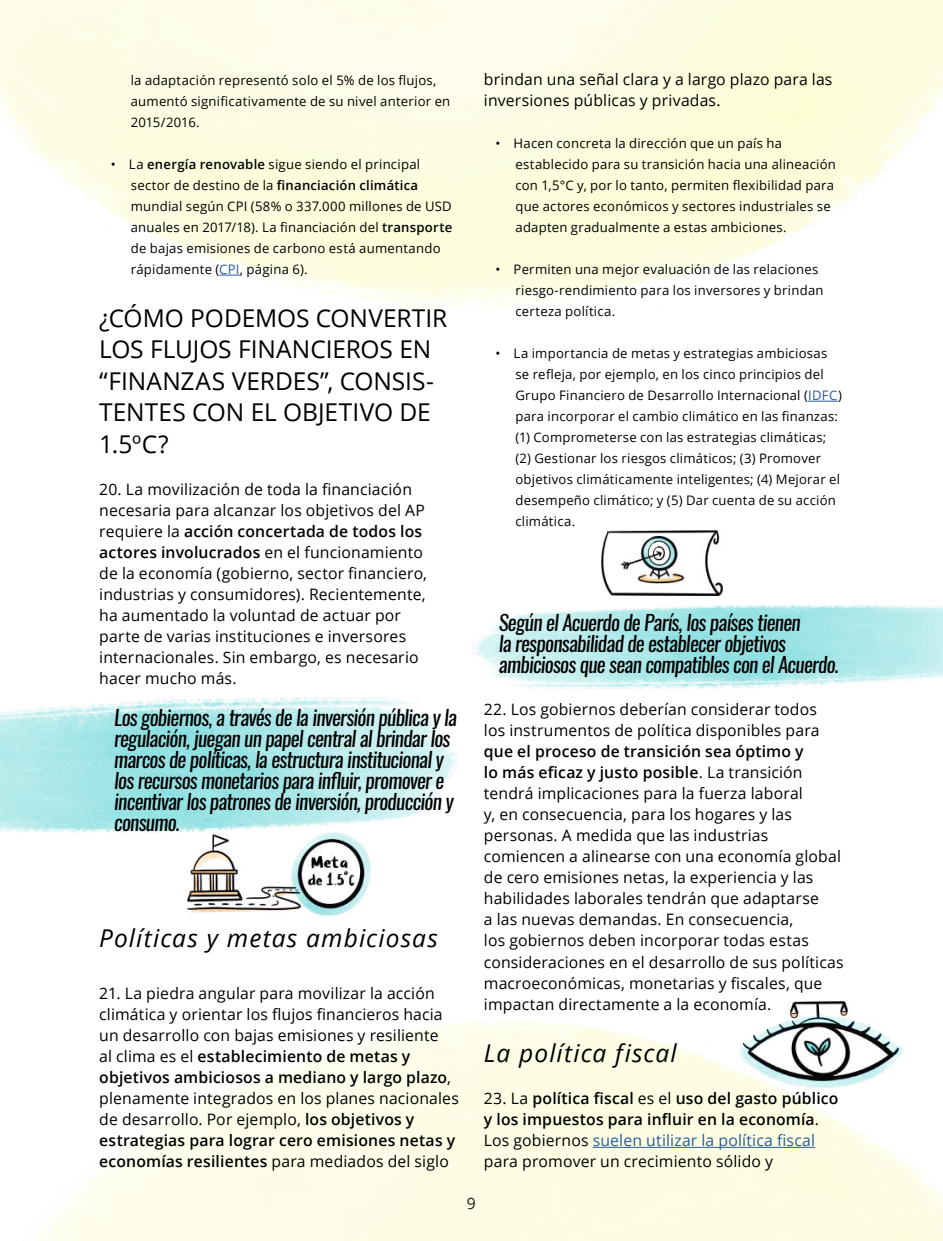
<style>
.page{position:relative;width:943px;height:1241px;background:#fff}
.page>*{position:absolute;margin:0;border:0;box-sizing:border-box;transform-origin:0 0}
.t1{font:24.5px/31.5px "Open Sans";letter-spacing:-.005em;color:#000}
.t2{font:italic 24.5px "Open Sans";letter-spacing:.045em;color:#000}
.t3{font:italic 21px/21px "Oswald";letter-spacing:-.03em;color:#000}
.t4{font:15.75px/21px "Open Sans";letter-spacing:.01em;color:#000}
.t5{font:600 15.75px/21px "Open Sans";letter-spacing:.01em;color:#000}
.t6{font:13.12px/21px "Open Sans";letter-spacing:.02em;color:#000}
.s1{font-weight:600}
.s2{color:#275b9b}
.s3{font-weight:400}
.s4{font-weight:400;color:#275b9b}
</style>
<div class="page">
<img style="left:39px;top:1020px;width:904px;height:220px">
<img style="left:472px;top:605px;width:471px;height:84px">
<img style="left:0;top:697px;width:458px;height:135px">
<hr style="left:808px;top:401px;width:30px;height:1px;background:#275b9b">
<hr style="left:592px;top:1146px;width:223px;height:1px;background:#275b9b">
<svg style="left:219px;top:275px;width:21px;height:1px"></svg>
<img style="left:187px;top:832px;width:184px;height:82px">
<img style="left:601px;top:530px;width:122px;height:65px">
<img style="left:738px;top:1001px;width:166px;height:85px">
<p class="t6" style="left:131px;top:69px;width:321px">la adaptación representó solo el 5% de los flujos, aumentó significativamente de su nivel anterior en<br>2015/2016.</p>
<p class="t6" style="left:131px;top:153px;width:323px;text-indent:-20px">• La <span class="s1">energía renovable</span> sigue siendo el principal sector de destino de la <span class="s1">financiación climática </span>mundial según CPI (58% o 337.000 millones de USD anuales en 2017/18). La financiación del <span class="s1">transporte </span>de bajas emisiones de carbono está aumentando rápidamente (<span class="s2">CPI</span>, página 6).</p>
<h1 class="t1" style="left:99px;top:301px;width:349px">¿CÓMO PODEMOS CONVERTIR<br>LOS FLUJOS FINANCIEROS EN “FINANZAS VERDES”, CONSIS-<br>TENTES CON EL OBJETIVO DE<br>1.5ºC?</h1>
<p class="t4" style="left:99px;top:478px;width:329px">20. La movilización de toda la financiación necesaria para alcanzar los objetivos del AP requiere la <span class="s1">acción concertada de todos los actores involucrados</span> en el funcionamiento de la economía (gobierno, sector financiero, industrias y consumidores). Recientemente, ha aumentado la voluntad de actuar por parte de varias instituciones e inversores internacionales. Sin embargo, es necesario hacer mucho más.</p>
<p class="t3" style="left:114px;top:706px;width:344px">Los gobiernos, a través de la inversión pública y la regulación, juegan un papel central al brindar los marcos de políticas, la estructura institucional y los recursos monetarios para influir, promover e incentivar los patrones de inversión, producción y consumo.</p>
<h1 class="t2" style="left:99px;top:920px;width:340px">Políticas y metas ambiciosas</h1>
<p class="t4" style="left:99px;top:982px;width:361px">21. La piedra angular para movilizar la acción climática y orientar los flujos financieros hacia un desarrollo con bajas emisiones y resiliente<br>al clima es el <span class="s1">establecimiento de metas y objetivos ambiciosos a mediano y largo plazo</span>, plenamente integrados en los planes nacionales de desarrollo. Por ejemplo, <span class="s1">los objetivos y estrategias para lograr cero emisiones netas y economías resilientes</span> para mediados del siglo</p>
<p class="t4" style="left:484px;top:68px;width:350px">brindan una señal clara y a largo plazo para las inversiones públicas y privadas.</p>
<p class="t6" style="left:515px;top:132px;width:322px;text-indent:-20px">• Hacen concreta la dirección que un país ha establecido para su transición hacia una alineación con 1,5°C y, por lo tanto, permiten flexibilidad para que actores económicos y sectores industriales se adapten gradualmente a estas ambiciones.</p>
<p class="t6" style="left:515px;top:258px;width:310px;text-indent:-20px">• Permiten una mejor evaluación de las relaciones riesgo-rendimiento para los inversores y brindan certeza política.</p>
<p class="t6" style="left:515px;top:342px;width:328px;text-indent:-20px">• La importancia de metas y estrategias ambiciosas se refleja, por ejemplo, en los cinco principios del Grupo Financiero de Desarrollo Internacional (<span class="s2">IDFC</span>) para incorporar el cambio climático en las finanzas: (1) Comprometerse con las estrategias climáticas; (2) Gestionar los riesgos climáticos; (3) Promover objetivos climáticamente inteligentes; (4) Mejorar el desempeño climático; y (5) Dar cuenta de su acción climática.</p>
<h2 class="t3" style="left:499px;top:612px;width:341px">Según el Acuerdo de París, los países tienen<br>la responsabilidad de establecer objetivos ambiciosos que sean compatibles con el Acuerdo.</h2>
<p class="t4" style="left:484px;top:698px;width:337px">22. Los gobiernos deberían considerar todos los instrumentos de política disponibles para</p>
<p class="t4" style="left:484px;top:740px;width:361px"><span class="s1">que el proceso de transición sea óptimo y<br>lo más eficaz y justo posible</span>. La transición tendrá implicaciones para la fuerza laboral<br>y, en consecuencia, para los hogares y las personas. A medida que las industrias comiencen a alinearse con una economía global de cero emisiones netas, la experiencia y las habilidades laborales tendrán que adaptarse<br>a las nuevas demandas. En consecuencia,<br>los gobiernos deben incorporar todas estas consideraciones en el desarrollo de sus políticas macroeconómicas, monetarias y fiscales, que impactan directamente a la economía.</p>
<h1 class="t2" style="left:484px;top:1036px;width:194px">La política fiscal</h1>
<p class="t5" style="left:484px;top:1087px;width:356px"><span class="s3">23. La</span> política fiscal <span class="s3">es el</span> uso del gasto público y los impuestos para influir en la economía<span class="s3">.<br>Los gobiernos</span> <span class="s4">suelen utilizar la política fiscal </span><span class="s3">para promover un crecimiento sólido y</span></p>
<p class="t4" style="left:467px;top:1192px;width:11px">9</p>
</div>
